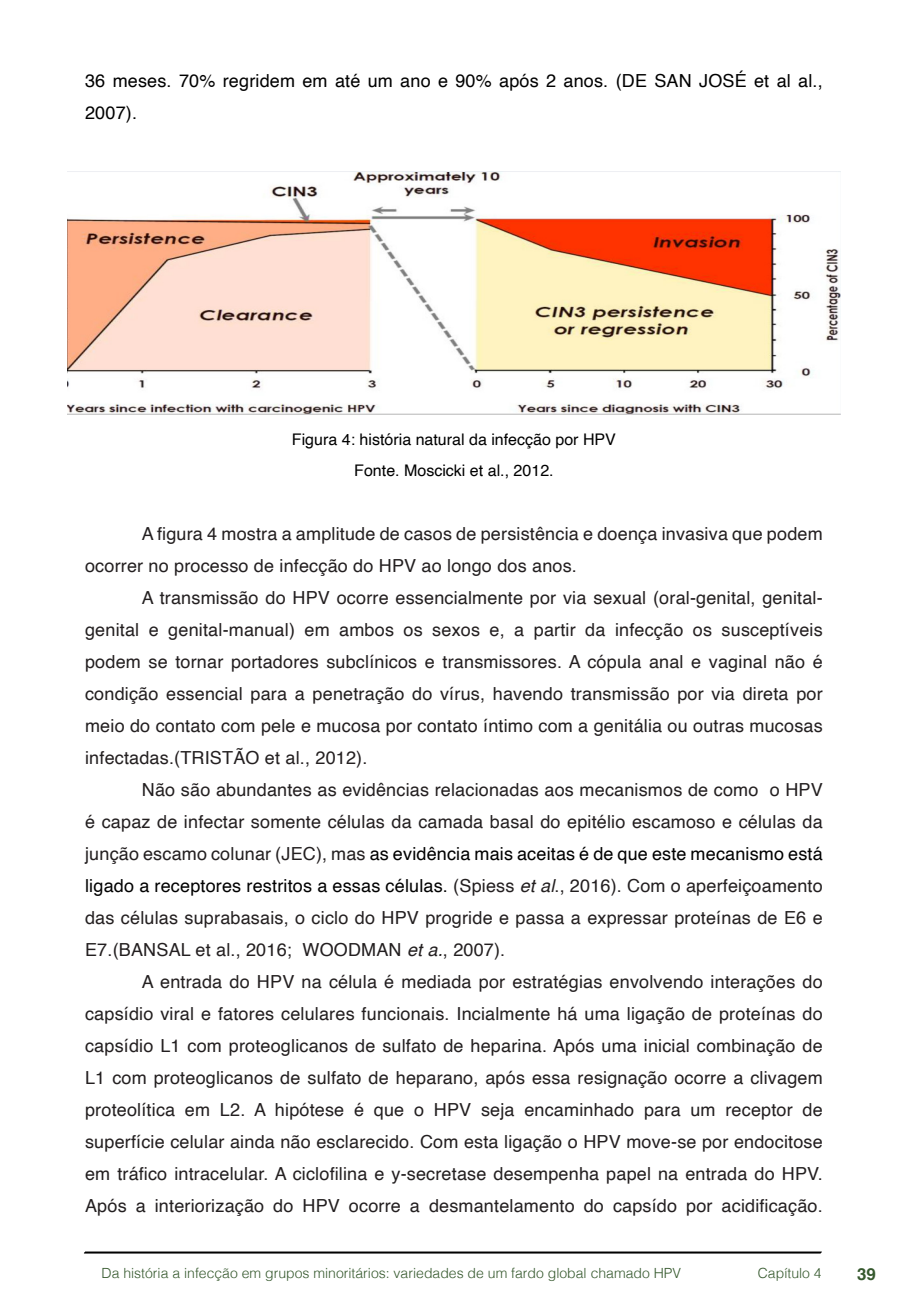
<style>
.page{position:relative;width:908px;height:1304px;background:#fff}
.page>*{position:absolute;margin:0;border:0;box-sizing:border-box;transform-origin:0 0}
.txt{font:18px/32px "Helvetica";letter-spacing:.01em;color:#231f20;text-align:justify}
.txt-2{font:18px/32px "Helvetica";letter-spacing:.01em;color:#000}
.t1{font:700 16.8px "Helvetica";color:#36592e}
.imagens_graf_tab{font:16px "Helvetica";color:#000}
.t2{font:300 14px "Helvetica";color:#36592e}
.s1{color:#000}
.s2{font-style:italic}
</style>
<div class="page">
<svg style="left:84px;top:1251px;width:737px;height:3px;background:#515151"></svg>
<img style="left:67px;top:171px;width:773px;height:244px">
<p class="txt-2" style="left:85px;top:65px;width:738px">36 meses. 70% regridem em até um ano e 90% após 2 anos. (DE SAN JOSÉ et al al.,<br>2007).</p>
<p class="imagens_graf_tab" style="left:292px;top:427px;width:325px">Figura 4: história natural da infecção por HPV</p>
<p class="imagens_graf_tab" style="left:354px;top:458px;width:201px">Fonte. Moscicki et al., 2012.</p>
<p class="txt" style="left:85px;top:518px;width:738px;text-indent:57px">A figura 4 mostra a amplitude de casos de persistência e doença invasiva que podem ocorrer no processo de infecção do HPV ao longo dos anos.</p>
<p class="txt" style="left:85px;top:582px;width:738px;text-indent:57px">A transmissão do HPV ocorre essencialmente por via sexual (oral-genital, genital&shy;genital e genital-manual) em ambos os sexos e, a partir da infecção os susceptíveis podem se tornar portadores subclínicos e transmissores. A cópula anal e vaginal não é condição essencial para a penetração do vírus, havendo transmissão por via direta por meio do contato com pele e mucosa por contato íntimo com a genitália ou outras mucosas infectadas.(TRISTÃO et al., 2012).</p>
<p class="txt" style="left:85px;top:774px;width:738px;text-indent:57px">Não são abundantes as evidências relacionadas aos mecanismos de como o HPV é capaz de infectar somente células da camada basal do epitélio escamoso e células da junção escamo colunar (JEC), mas <span class="s1">as evidência mais aceitas é de que este mecanismo está ligado a receptores restritos a essas células.</span> (Spiess <span class="s2">et al</span>., 2016). Com o aperfeiçoamento das células suprabasais, o ciclo do HPV progride e passa a expressar proteínas de E6 e E7.(BANSAL et al., 2016; WOODMAN <span class="s2">et a.</span>, 2007).</p>
<p class="txt" style="left:85px;top:966px;width:738px;text-indent:57px">A entrada do HPV na célula é mediada por estratégias envolvendo interações do capsídio viral e fatores celulares funcionais. Incialmente há uma ligação de proteínas do capsídio L1 com proteoglicanos de sulfato de heparina. Após uma inicial combinação de L1 com proteoglicanos de sulfato de heparano, após essa resignação ocorre a clivagem proteolítica em L2. A hipótese é que o HPV seja encaminhado para um receptor de superfície celular ainda não esclarecido. Com esta ligação o HPV move-se por endocitose em tráfico intracelular. A ciclofilina e y-secretase desempenha papel na entrada do HPV.<br>Após a interiorização do HPV ocorre a desmantelamento do capsído por acidificação.</p>
<p class="t2" style="left:101px;top:1261px;width:580px">Da história a infecção em grupos minoritários: variedades de um fardo global chamado HPV</p>
<p class="t2" style="left:757px;top:1261px;width:65px">Capítulo 4</p>
<p class="t1" style="left:856px;top:1264px;width:20px">39</p>
</div>
